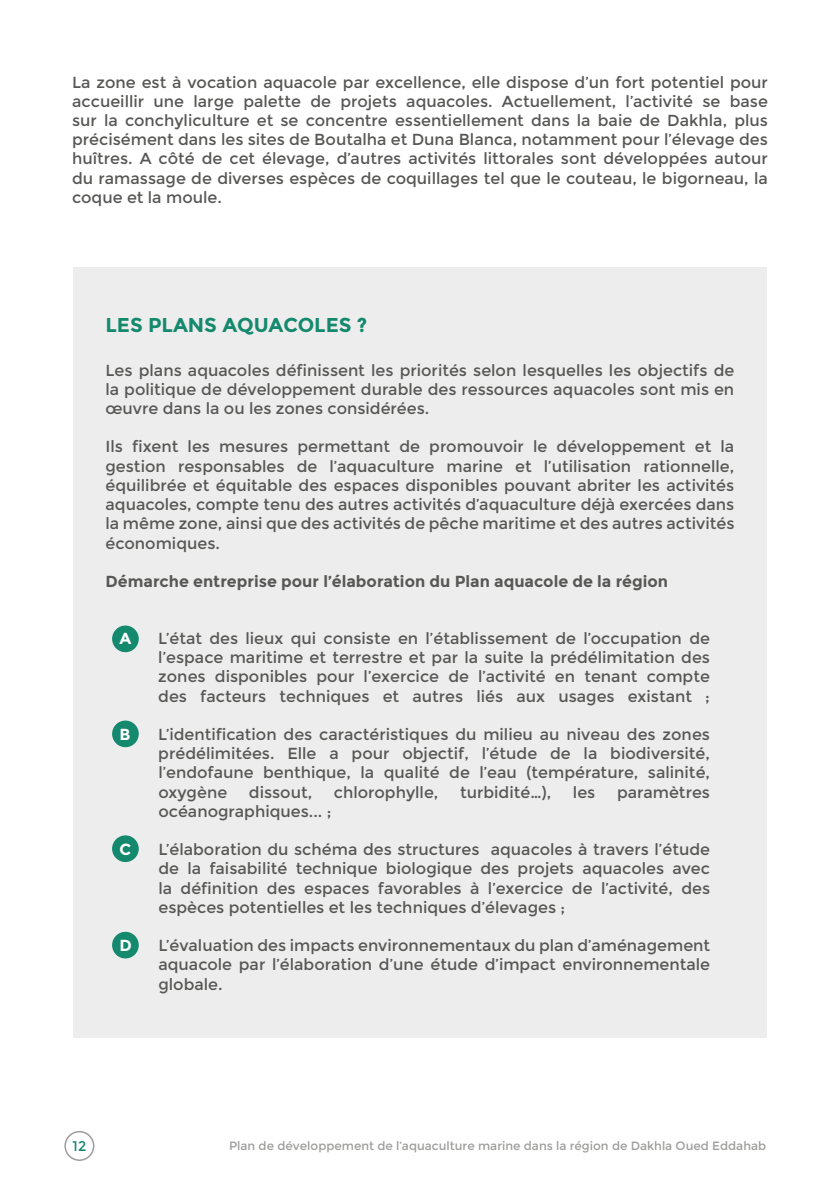
<style>
.page{position:relative;width:840px;height:1191px;background:#fff}
.page>*{position:absolute;margin:0;border:0;box-sizing:border-box;transform-origin:0 0}
.t1{font:700 20px "Montserrat";color:#14896d}
.t2{font:16px/19.2px "Montserrat";color:#575756;text-align:justify}
.t3{font:700 16px "Montserrat";color:#575756}
.t4{font:700 16px "Montserrat";color:#fff}
.t5{font:14px "Montserrat";color:#14896d}
.t6{font:12px "Montserrat";color:#9d9d9c}
</style>
<div class="page">
<div style="left:64px;top:1131px;width:30px;height:30px;border:2px solid #9d9d9c;border-radius:50%"></div>
<div style="left:73px;top:267px;width:693px;height:770px;background:#ededed"></div>
<div style="left:112px;top:625px;width:27px;height:27px;background:#14896d;border-radius:50%"></div>
<div style="left:112px;top:720px;width:27px;height:27px;background:#14896d;border-radius:50%"></div>
<div style="left:112px;top:835px;width:27px;height:27px;background:#14896d;border-radius:50%"></div>
<div style="left:112px;top:931px;width:27px;height:27px;background:#14896d;border-radius:50%"></div>
<p class="t2" style="left:72px;top:72px;width:697px">La zone est à vocation aquacole par excellence, elle dispose d’un fort potentiel pour accueillir une large palette de projets aquacoles. Actuellement, l’activité se base sur la conchyliculture et se concentre essentiellement dans la baie de Dakhla, plus précisément dans les sites de Boutalha et Duna Blanca, notamment pour l’élevage des huîtres. A côté de cet élevage, d’autres activités littorales sont développées autour du ramassage de diverses espèces de coquillages tel que le couteau, le bigorneau, la coque et la moule.</p>
<p class="t1" style="left:105px;top:313px;width:263px">LES PLANS AQUACOLES ?</p>
<p class="t2" style="left:105px;top:360px;width:630px">Les plans aquacoles définissent les priorités selon lesquelles les objectifs de la politique de développement durable des ressources aquacoles sont mis en œuvre dans la ou les zones considérées.</p>
<p class="t2" style="left:105px;top:437px;width:630px">Ils fixent les mesures permettant de promouvoir le développement et la gestion responsables de l’aquaculture marine et l’utilisation rationnelle, équilibrée et équitable des espaces disponibles pouvant abriter les activités aquacoles, compte tenu des autres activités d’aquaculture déjà exercées dans la même zone, ainsi que des activités de pêche maritime et des autres activités économiques.</p>
<p class="t3" style="left:105px;top:572px;width:564px">Démarche entreprise pour l’élaboration du Plan aquacole de la région</p>
<p class="t4" style="left:119px;top:628px;width:13px">A</p>
<p class="t4" style="left:119px;top:724px;width:13px">B</p>
<p class="t4" style="left:119px;top:840px;width:13px">C</p>
<p class="t4" style="left:119px;top:936px;width:14px">D</p>
<p class="t2" style="left:158px;top:629px;width:553px">L’état des lieux qui consiste en l’établissement de l’occupation de l’espace maritime et terrestre et par la suite la prédélimitation des zones disponibles pour l’exercice de l’activité en tenant compte des facteurs techniques et autres liés aux usages existant ;</p>
<p class="t2" style="left:158px;top:725px;width:553px">L’identification des caractéristiques du milieu au niveau des zones prédélimitées. Elle a pour objectif, l’étude de la biodiversité, l’endofaune benthique, la qualité de l’eau (température, salinité, oxygène</p>
<p class="t2" style="left:249px;top:782px;width:65px">dissout,</p>
<p class="t2" style="left:334px;top:782px;width:106px">chlorophylle,</p>
<p class="t2" style="left:460px;top:782px;width:93px">turbidité…),</p>
<p class="t2" style="left:572px;top:782px;width:24px">les</p>
<p class="t2" style="left:616px;top:782px;width:94px">paramètres</p>
<p class="t2" style="left:158px;top:801px;width:174px">océanographiques... ;</p>
<p class="t2" style="left:158px;top:840px;width:553px">L’élaboration du schéma des structures aquacoles à travers l’étude de la faisabilité technique biologique des projets aquacoles avec la définition des espaces favorables à l’exercice de l’activité, des espèces potentielles et les techniques d’élevages ;</p>
<p class="t2" style="left:158px;top:936px;width:553px">L’évaluation des impacts environnementaux du plan d’aménagement aquacole par l’élaboration d’une étude d’impact environnementale globale.</p>
<p class="t5" style="left:73px;top:1138px;width:15px">12</p>
<p class="t6" style="left:229px;top:1139px;width:538px">Plan de développement de l’aquaculture marine dans la région de Dakhla Oued Eddahab</p>
</div>
